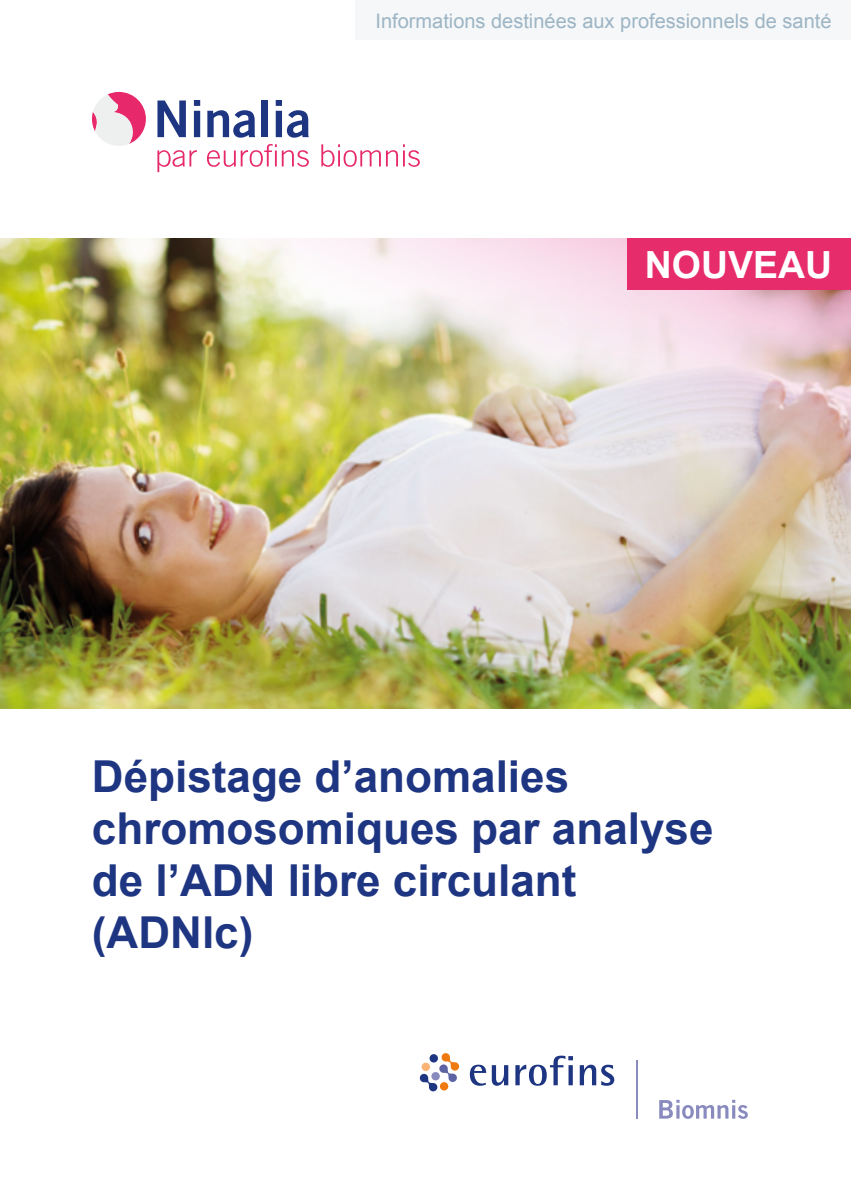
<style>
.page{position:relative;width:851px;height:1191px;background:#fff}
.page>*{position:absolute;margin:0;border:0;box-sizing:border-box;transform-origin:0 0}
.t1{font:700 44px/52px "Arial";color:#1e3582}
.t2{font:700 37.4px "Arial";color:#fff}
.t3{font:20px "Arial";color:#9db5c4}
</style>
<div class="page">
<svg style="left:420px;top:1053px;width:39px;height:38px"></svg>
<div style="left:440px;top:1082px;width:8px;height:8px;background:#ef7b10;border-radius:50%"></div>
<div style="left:421px;top:1062px;width:9px;height:9px;background:#f8b375;border-radius:50%"></div>
<div style="left:429px;top:1054px;width:9px;height:8px;background:#1e3582;border-radius:50%"></div>
<svg style="left:470px;top:1064px;width:38px;height:21px"></svg>
<svg style="left:515px;top:1055px;width:58px;height:30px"></svg>
<svg style="left:579px;top:1064px;width:35px;height:21px"></svg>
<svg style="left:659px;top:1099px;width:88px;height:19px"></svg>
<hr style="left:636px;top:1060px;width:1px;height:59px;background:#898bbe">
<svg style="left:157px;top:100px;width:29px;height:37px"></svg>
<svg style="left:194px;top:100px;width:6px;height:37px"></svg>
<svg style="left:207px;top:110px;width:48px;height:28px"></svg>
<div style="left:261px;top:100px;width:7px;height:37px;background:#1e3582"></div>
<svg style="left:276px;top:100px;width:33px;height:38px"></svg>
<svg style="left:92px;top:92px;width:54px;height:54px"></svg>
<svg style="left:157px;top:150px;width:40px;height:22px"></svg>
<svg style="left:207px;top:144px;width:102px;height:23px"></svg>
<svg style="left:321px;top:144px;width:99px;height:23px"></svg>
<img style="left:0;top:238px;width:850px;height:471px">
<div style="left:355px;top:0;width:495px;height:40px;background:#f5f7f9"></div>
<div style="left:626px;top:238px;width:224px;height:52px;background:#e72c6c"></div>
<p class="t3" style="left:375px;top:8px;width:457px">Informations destinées aux professionnels de santé</p>
<p class="t2" style="left:644px;top:240px;width:189px">NOUVEAU</p>
<p class="t1" style="left:92px;top:752px;width:623px">Dépistage d’anomalies chromosomiques par analyse de l’ADN libre circulant (ADNlc)</p>
</div>
